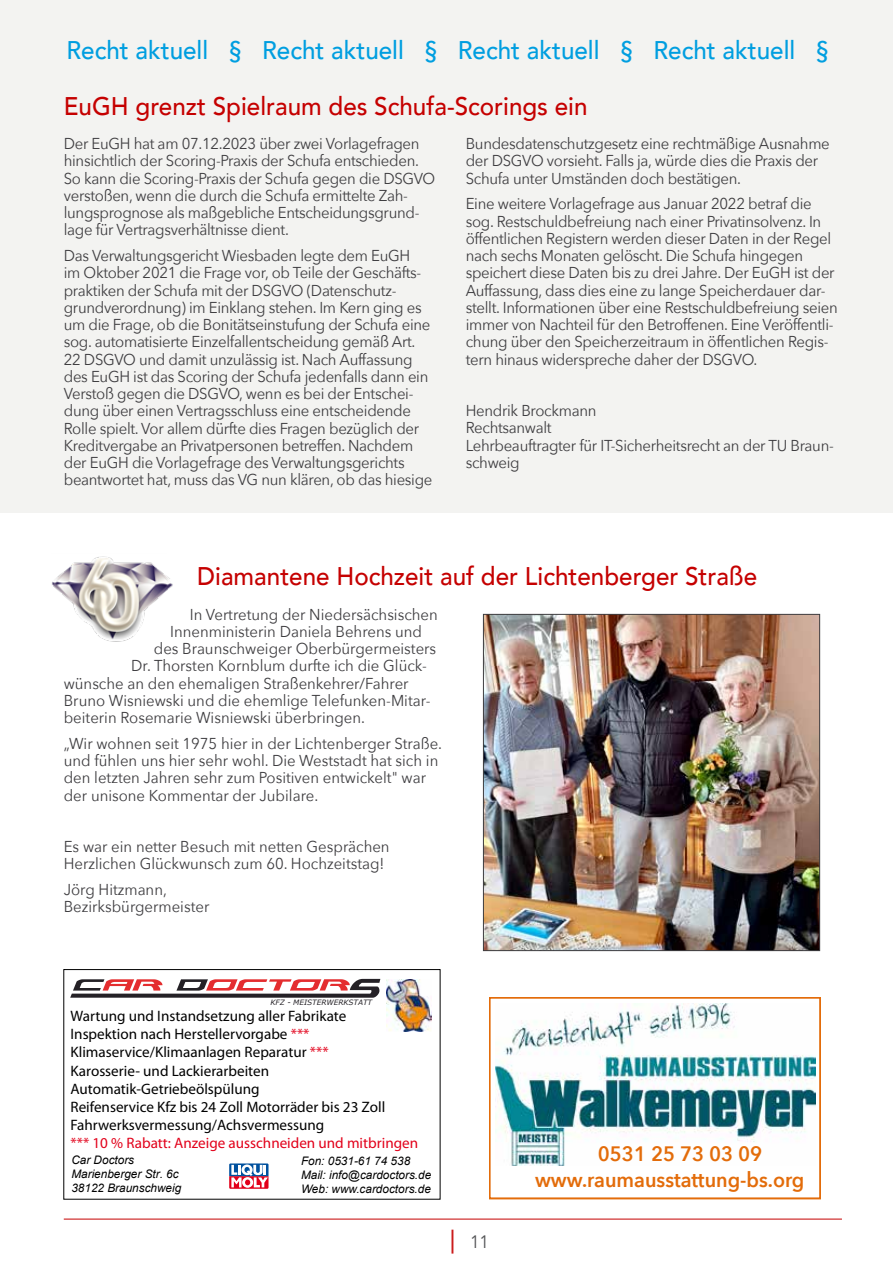
<style>
.page{position:relative;width:893px;height:1263px;background:#fff}
.page>*{position:absolute;margin:0;border:0;box-sizing:border-box;transform-origin:0 0}
.Überschrift_rot{font:500 25.5px "Avenir";color:#c50000;scale:.95 1}
.Überschrift_rot-2{font:500 25.5px "Avenir";color:#009ee0;scale:.95 1}
.t1{font:600 20.85px/25.2px "Avenir Next";color:#e36c0a;scale:.95 1}
.t2{font:18px "Avenir";color:#555658;scale:.95 1}
.Text{font:15.75px/17.2px "Avenir Next";letter-spacing:-.02em;color:#3e3d40;scale:.95 1}
.Text-2{font:15.75px/17.2px "Avenir Next";color:#3e3d40;scale:.95 1}
.t3{font:15.15px/18.1px "Myriad Pro";color:#000}
.t4{font:italic 11.7px/14.1px "Arial";color:#000}
.t5{font:italic 7.35px "Verdana";color:#242126}
.s1{color:#e2001a}
.s2{font-family:"Arial";font-size:25.5px;color:#cb1a1a}
</style>
<div class="page">
<hr style="left:64px;top:1219px;width:778px;height:1px;background:#c50000">
<div style="left:0;top:0;width:893px;height:513px;background:#f3f3f1"></div>
<img style="left:485px;top:616px;width:333px;height:333px">
<div style="left:483px;top:614px;width:337px;height:337px;border:1px solid #3e3d40"></div>
<img style="left:52px;top:556px;width:121px;height:86px">
<svg style="left:70px;top:979px;width:310px;height:19px"></svg>
<svg style="left:229px;top:1163px;width:40px;height:26px"></svg>
<img style="left:386px;top:980px;width:46px;height:51px">
<div style="left:64px;top:969px;width:376px;height:230px;border:1px solid #000"></div>
<img style="left:495px;top:1004px;width:321px;height:162px">
<div style="left:489px;top:997px;width:332px;height:202px;border:2px solid #e36c0a"></div>
<h1 class="Überschrift_rot-2" style="left:66px;top:28px;width:804px">Recht aktuell § Recht aktuell § Recht aktuell § Recht aktuell §</h1>
<h1 class="Überschrift_rot" style="left:64px;top:84px;width:553px">EuGH grenzt Spielraum des Schufa-Scorings ein</h1>
<p class="Text" style="left:64px;top:134px;width:393px">Der EuGH hat am 07.12.2023 über zwei Vorlagefragen hinsichtlich der Scoring-Praxis der Schufa entschieden.<br>So kann die Scoring-Praxis der Schufa gegen die DSGVO verstoßen, wenn die durch die Schufa ermittelte Zah&shy;lungsprognose als maßgebliche Entscheidungsgrund&shy;lage für Vertragsverhältnisse dient.</p>
<p class="Text" style="left:64px;top:246px;width:390px">Das Verwaltungsgericht Wiesbaden legte dem EuGH<br>im Oktober 2021 die Frage vor, ob Teile der Geschäfts&shy;praktiken der Schufa mit der DSGVO (Datenschutz&shy;grundverordnung) im Einklang stehen. Im Kern ging es um die Frage, ob die Bonitätseinstufung der Schufa eine sog. automatisierte Einzelfallentscheidung gemäß Art.<br>22 DSGVO und damit unzulässig ist. Nach Auffassung des EuGH ist das Scoring der Schufa jedenfalls dann ein Verstoß gegen die DSGVO, wenn es bei der Entschei&shy;dung über einen Vertragsschluss eine entscheidende Rolle spielt. Vor allem dürfte dies Fragen bezüglich der Kreditvergabe an Privatpersonen betreffen. Nachdem der EuGH die Vorlagefrage des Verwaltungsgerichts beantwortet hat, muss das VG nun klären, ob das hiesige</p>
<p class="Text" style="left:466px;top:134px;width:385px">Bundesdatenschutzgesetz eine rechtmäßige Ausnahme der DSGVO vorsieht. Falls ja, würde dies die Praxis der<br>Schufa unter Umständen doch bestätigen.</p>
<p class="Text" style="left:466px;top:195px;width:393px">Eine weitere Vorlagefrage aus Januar 2022 betraf die sog. Restschuldbefreiung nach einer Privatinsolvenz. In öffentlichen Registern werden dieser Daten in der Regel nach sechs Monaten gelöscht. Die Schufa hingegen speichert diese Daten bis zu drei Jahre. Der EuGH ist der Auffassung, dass dies eine zu lange Speicherdauer dar&shy;stellt. Informationen über eine Restschuldbefreiung seien immer von Nachteil für den Betroffenen. Eine Veröffentli&shy;chung über den Speicherzeitraum in öffentlichen Regis&shy;tern hinaus widerspreche daher der DSGVO.</p>
<p class="Text" style="left:466px;top:401px;width:139px">Hendrik Brockmann</p>
<p class="Text" style="left:466px;top:419px;width:92px">Rechtsanwalt</p>
<p class="Text" style="left:466px;top:436px;width:389px">Lehrbeauftragter für IT-Sicherheitsrecht an der TU Braun&shy;schweig</p>
<h1 class="Überschrift_rot" style="left:197px;top:554px;width:591px">Diamantene Hochzeit auf der Lichtenberger Straße</h1>
<p class="Text-2" style="left:190px;top:605px;width:263px">In Vertretung der Niedersächsischen</p>
<p class="Text-2" style="left:170px;top:622px;width:266px">Innenministerin Daniela Behrens und</p>
<p class="Text-2" style="left:154px;top:639px;width:299px">des Braunschweiger Oberbürgermeisters</p>
<p class="Text-2" style="left:131px;top:656px;width:313px">Dr. Thorsten Kornblum durfte ich die Glück-</p>
<p class="Text-2" style="left:64px;top:674px;width:364px">wünsche an den ehemaligen Straßenkehrer/Fahrer</p>
<p class="Text-2" style="left:64px;top:691px;width:388px">Bruno Wisniewski und die ehemlige Telefunken-Mitar-</p>
<p class="Text-2" style="left:64px;top:708px;width:319px">beiterin Rosemarie Wisniewski überbringen.</p>
<p class="Text-2" style="left:64px;top:734px;width:400px">„Wir wohnen seit 1975 hier in der Lichtenberger Straße. und fühlen uns hier sehr wohl. Die Weststadt hat sich in den letzten Jahren sehr zum Positiven entwickelt" war der unisone Kommentar der Jubilare.</p>
<p class="Text-2" style="left:64px;top:837px;width:345px">Es war ein netter Besuch mit netten Gesprächen<br>Herzlichen Glückwunsch zum 60. Hochzeitstag!</p>
<p class="Text-2" style="left:64px;top:880px;width:155px">Jörg Hitzmann,<br>Bezirksbürgermeister</p>
<p class="t5" style="left:270px;top:998px;width:103px">KFZ - MEISTERWERKSTATT</p>
<p class="t3" style="left:71px;top:1007px;width:349px">Wartung und Instandsetzung aller Fabrikate<br>Inspektion nach Herstellervorgabe <span class="s1">*** </span>Klimaservice/Klimaanlagen Reparatur <span class="s1">***<br></span>Karosserie- und Lackierarbeiten Automatik-Getriebeölspülung<br>Reifenservice Kfz bis 24 Zoll Motorräder bis 23 Zoll Fahrwerksvermessung/Achsvermessung<br><span class="s1">*** 10 % Rabatt: Anzeige ausschneiden und mitbringen</span></p>
<p class="t4" style="left:71px;top:1153px;width:111px">Car Doctors<br>Marienberger Str. 6c<br>38122 Braunschweig</p>
<p class="t4" style="left:301px;top:1154px;width:132px">Fon: 0531-61 74 538<br>Mail: info@cardoctors.de<br>Web: www.cardoctors.de</p>
<p class="t2" style="left:449px;top:1230px;width:43px"><span class="s2">|</span> 11</p>
<p class="t1" style="left:535px;top:1141px;width:285px;text-indent:63px">0531 25 73 03 09 www.raumausstattung-bs.org</p>
</div>
